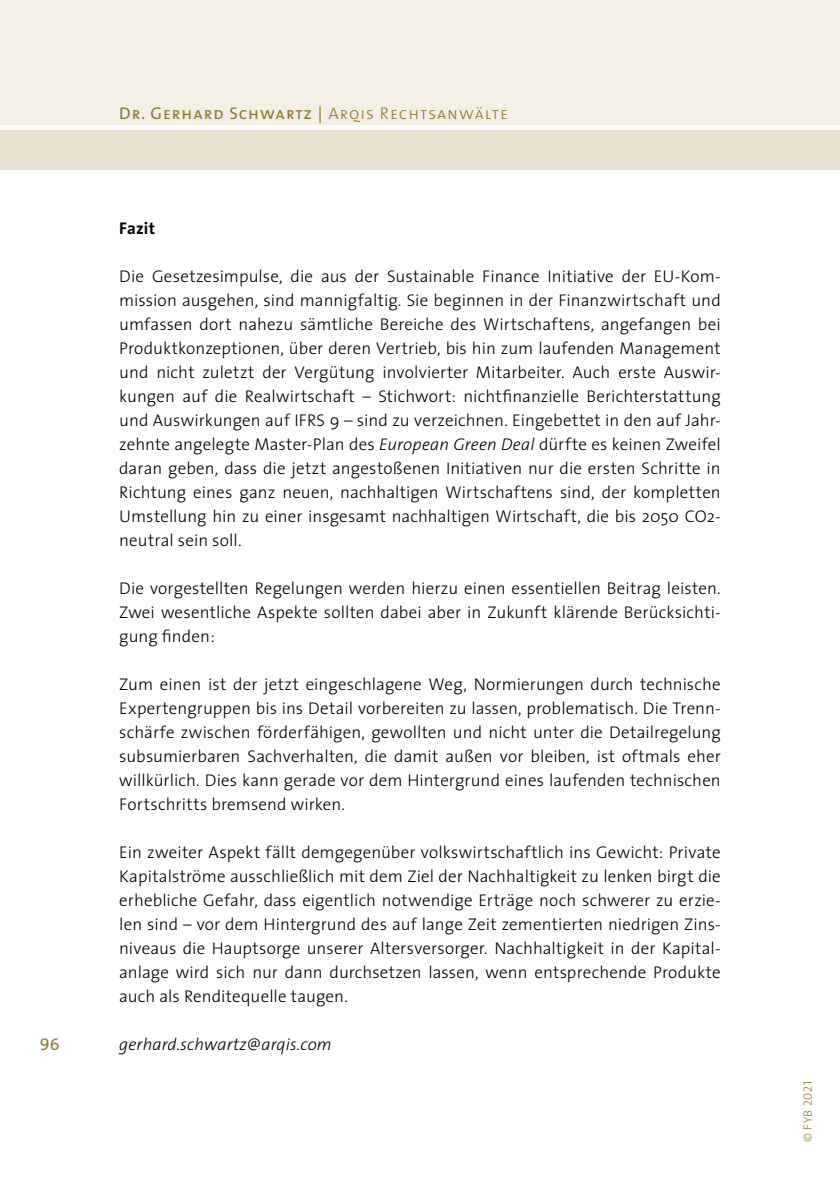
<style>
.page{position:relative;width:840px;height:1191px;background:#fff}
.page>*{position:absolute;margin:0;border:0;box-sizing:border-box;transform-origin:0 0}
.t1{font:300 17px/24px "The Sans";letter-spacing:.005em;color:#000;text-align:justify}
.t2{font:17px "The Sans Caps";letter-spacing:.06em;color:#91792e}
.t3{font:italic 300 17px "The Sans";letter-spacing:.01em;color:#000}
.t4{font:700 17px "The Sans";letter-spacing:.01em;color:#000}
.t5{font:12px "The Sans Light Caps";letter-spacing:.05em;color:#91792e}
.s1{font-family:"The Sans Light Caps"}
.s2{font-style:italic}
.s3{font-family:"The Sans";font-weight:300}
</style>
<div class="page">
<div style="left:0;top:0;width:839px;height:125px;background:#f4f0e6"></div>
<div style="left:0;top:130px;width:839px;height:40px;background:#e8e1cf"></div>
<hr style="left:839px;top:0;width:1px;height:125px;background:#f4f0e6">
<p class="t2" style="left:40px;top:1029px;width:21px">96</p>
<p class="t2" style="left:119px;top:99px;width:390px">Dr. Gerhard Schwartz | <span class="s1">Arqis Rechtsanwälte</span></p>
<p class="t4" style="left:119px;top:213px;width:37px">Fazit</p>
<p class="t1" style="left:119px;top:263px;width:603px">Die Gesetzesimpulse, die aus der Sustainable Finance Initiative der EU-Kom&shy;mission ausgehen, sind mannigfaltig. Sie beginnen in der Finanzwirtschaft und umfassen dort nahezu sämtliche Bereiche des Wirtschaftens, angefangen bei Produktkonzeptionen, über deren Vertrieb, bis hin zum laufenden Management und nicht zuletzt der Vergütung involvierter Mitarbeiter. Auch erste Auswir&shy;kungen auf die Realwirtschaft – Stichwort: nichtfinanzielle Berichterstattung und Auswirkungen auf IFRS 9 – sind zu verzeichnen. Eingebettet in den auf Jahr&shy;zehnte angelegte Master-Plan des <span class="s2">European Green Deal</span> dürfte es keinen Zweifel daran geben, dass die jetzt angestoßenen Initiativen nur die ersten Schritte in Richtung eines ganz neuen, nachhaltigen Wirtschaftens sind, der kompletten Umstellung hin zu einer insgesamt nachhaltigen Wirtschaft, die bis 2050 CO2- neutral sein soll.</p>
<p class="t1" style="left:119px;top:575px;width:602px">Die vorgestellten Regelungen werden hierzu einen essentiellen Beitrag leisten.<br>Zwei wesentliche Aspekte sollten dabei aber in Zukunft klärende Berücksichti&shy;gung finden:</p>
<p class="t1" style="left:119px;top:671px;width:602px">Zum einen ist der jetzt eingeschlagene Weg, Normierungen durch technische Expertengruppen bis ins Detail vorbereiten zu lassen, problematisch. Die Trenn&shy;schärfe zwischen förderfähigen, gewollten und nicht unter die Detailregelung subsumierbaren Sachverhalten, die damit außen vor bleiben, ist oftmals eher willkürlich. Dies kann gerade vor dem Hintergrund eines laufenden technischen Fortschritts bremsend wirken.</p>
<p class="t1" style="left:119px;top:839px;width:602px">Ein zweiter Aspekt fällt demgegenüber volkswirtschaftlich ins Gewicht: Private Kapitalströme ausschließlich mit dem Ziel der Nachhaltigkeit zu lenken birgt die erhebliche Gefahr, dass eigentlich notwendige Erträge noch schwerer zu erzie&shy;len sind – vor dem Hintergrund des auf lange Zeit zementierten niedrigen Zins&shy;niveaus die Hauptsorge unserer Altersversorger. Nachhaltigkeit in der Kapital&shy;anlage wird sich nur dann durchsetzen lassen, wenn entsprechende Produkte auch als Renditequelle taugen.</p>
<p class="t3" style="left:119px;top:1030px;width:214px">gerhard.schwartz@arqis.com</p>
<p class="t5" style="left:797px;top:1142px;width:63px;rotate:-90deg"><span class="s3">©</span> FYB 2021</p>
</div>
